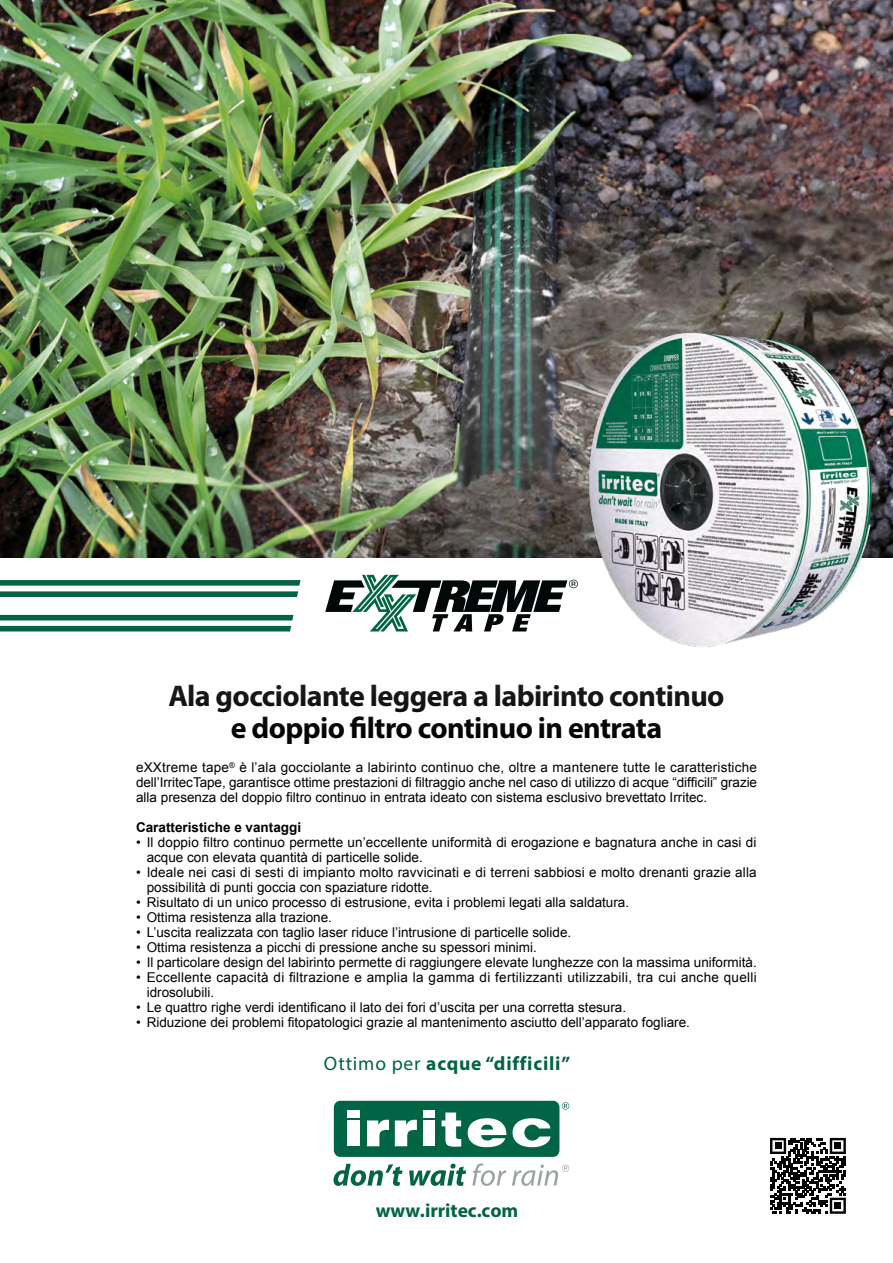
<style>
.page{position:relative;width:893px;height:1263px;background:#fff}
.page>*{position:absolute;margin:0;border:0;box-sizing:border-box;transform-origin:0 0}
.t1{font:700 30px/31.5px "Myriad Pro";letter-spacing:-.02em;color:#000;text-align:center}
.t2{font:700 19.5px "Myriad Pro";letter-spacing:.035em;color:#006445}
.t3{font:700 19.5px "Myriad Pro";color:#006445}
.t4{font:13.5px/15px "Arial";color:#000}
.t5{font:13.5px/15px "Arial";letter-spacing:.02em;color:#000}
.t6{font:700 13.5px "Arial";color:#000}
.s1{font-weight:400}
</style>
<div class="page">
<img style="left:0;top:0;width:893px;height:557px">
<svg style="left:0;top:580px;width:300px;height:17px"></svg>
<svg style="left:0;top:626px;width:291px;height:5px"></svg>
<svg style="left:0;top:615px;width:293px;height:5px"></svg>
<img style="left:570px;top:332px;width:323px;height:315px">
<svg style="left:770px;top:1138px;width:76px;height:76px"></svg>
<div style="left:834px;top:1142px;width:7px;height:7px;background:#000"></div>
<div style="left:775px;top:1142px;width:6px;height:7px;background:#000"></div>
<div style="left:834px;top:1202px;width:7px;height:7px;background:#000"></div>
<svg style="left:325px;top:575px;width:253px;height:56px"></svg>
<svg style="left:562px;top:1102px;width:7px;height:8px"></svg>
<svg style="left:333px;top:1164px;width:70px;height:22px"></svg>
<svg style="left:409px;top:1163px;width:57px;height:23px"></svg>
<svg style="left:472px;top:1163px;width:34px;height:23px"></svg>
<svg style="left:512px;top:1164px;width:57px;height:22px"></svg>
<div style="left:334px;top:1101px;width:225px;height:56px;background:#006445;border-radius:6px"></div>
<div style="left:348px;top:1120px;width:12px;height:26px;background:#fff"></div>
<div style="left:348px;top:1110px;width:12px;height:8px;background:#fff"></div>
<svg style="left:367px;top:1120px;width:22px;height:26px"></svg>
<svg style="left:395px;top:1120px;width:22px;height:26px"></svg>
<div style="left:423px;top:1120px;width:12px;height:26px;background:#fff"></div>
<div style="left:423px;top:1110px;width:12px;height:8px;background:#fff"></div>
<svg style="left:442px;top:1112px;width:19px;height:35px"></svg>
<svg style="left:513px;top:1118px;width:37px;height:29px"></svg>
<svg style="left:468px;top:1118px;width:38px;height:29px"></svg>
<h1 class="t1" style="left:168px;top:679px;width:558px">Ala gocciolante leggera a labirinto continuo e doppio filtro continuo in entrata</h1>
<p class="t4" style="left:136px;top:760px;width:622px;text-align:justify">eXXtreme tape<sup>®</sup> è l’ala gocciolante a labirinto continuo che, oltre a mantenere tutte le caratteristiche dell’IrritecTape, garantisce ottime prestazioni di filtraggio anche nel caso di utilizzo di acque “difficili” grazie alla presenza del doppio filtro continuo in entrata ideato con sistema esclusivo brevettato Irritec.</p>
<p class="t6" style="left:136px;top:819px;width:167px">Caratteristiche e vantaggi</p>
<p class="t4" style="left:147px;top:835px;width:611px;text-indent:-11px">• Il doppio filtro continuo permette un’eccellente uniformità di erogazione e bagnatura anche in casi di acque con elevata quantità di particelle solide.</p>
<p class="t4" style="left:147px;top:865px;width:612px;text-indent:-11px">• Ideale nei casi di sesti di impianto molto ravvicinati e di terreni sabbiosi e molto drenanti grazie alla possibilità di punti goccia con spaziature ridotte.</p>
<p class="t4" style="left:136px;top:895px;width:495px">• Risultato di un unico processo di estrusione, evita i problemi legati alla saldatura.</p>
<p class="t4" style="left:136px;top:910px;width:197px">• Ottima resistenza alla trazione.</p>
<p class="t4" style="left:136px;top:925px;width:437px">• L’uscita realizzata con taglio laser riduce l’intrusione di particelle solide.</p>
<p class="t4" style="left:136px;top:940px;width:402px">• Ottima resistenza a picchi di pressione anche su spessori minimi.</p>
<p class="t4" style="left:136px;top:955px;width:622px">• Il particolare design del labirinto permette di raggiungere elevate lunghezze con la massima uniformità.</p>
<p class="t5" style="left:147px;top:970px;width:612px;text-indent:-11px">• Eccellente capacità di filtrazione e amplia la gamma di fertilizzanti utilizzabili, tra cui anche quelli idrosolubili.</p>
<p class="t4" style="left:136px;top:1000px;width:492px">• Le quattro righe verdi identificano il lato dei fori d’uscita per una corretta stesura.</p>
<p class="t4" style="left:136px;top:1015px;width:555px">• Riduzione dei problemi fitopatologici grazie al mantenimento asciutto dell’apparato fogliare.</p>
<h2 class="t2" style="left:324px;top:1050px;width:248px"><span class="s1">Ottimo per</span> acque “difficili”</h2>
<h2 class="t3" style="left:376px;top:1197px;width:144px">www.irritec.com</h2>
</div>
